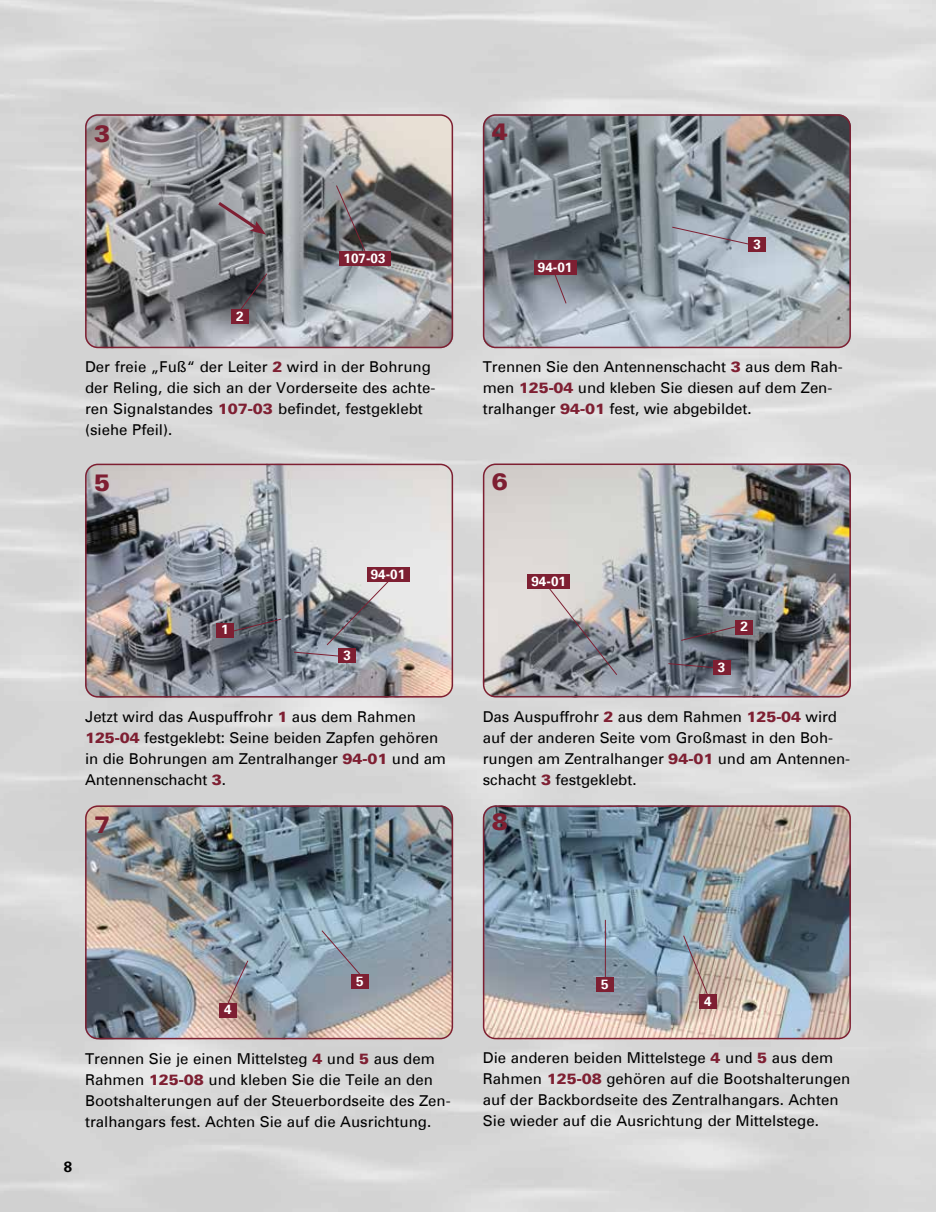
<style>
.page{position:relative;width:936px;height:1212px;background:#fff}
.page>*{position:absolute;margin:0;border:0;box-sizing:border-box;transform-origin:0 0}
.t1{font:900 24px "Univers";color:#7e1f32}
.t2{font:15px/21px "Univers";color:#000}
.t3{font:700 15px "Univers";color:#000}
.t4{font:700 13.5px "Univers";color:#fff}
.s1{font-weight:900;color:#7e1f32}
</style>
<div class="page">
<img style="left:0;top:0;width:935px;height:1212px">
<img style="left:483px;top:114px;width:367px;height:234px">
<div style="left:483px;top:114px;width:367px;height:234px;border:2px solid #7e1f32;border-radius:12px"></div>
<img style="left:85px;top:114px;width:368px;height:234px">
<div style="left:85px;top:114px;width:368px;height:234px;border:2px solid #7e1f32;border-radius:12px"></div>
<img style="left:483px;top:463px;width:367px;height:234px">
<div style="left:483px;top:463px;width:367px;height:234px;border:2px solid #7e1f32;border-radius:12px"></div>
<img style="left:85px;top:464px;width:368px;height:233px">
<div style="left:85px;top:464px;width:368px;height:233px;border:2px solid #7e1f32;border-radius:12px"></div>
<img style="left:483px;top:805px;width:367px;height:234px">
<div style="left:483px;top:805px;width:367px;height:234px;border:2px solid #7e1f32;border-radius:12px"></div>
<img style="left:85px;top:805px;width:368px;height:234px">
<div style="left:85px;top:805px;width:368px;height:234px;border:2px solid #7e1f32;border-radius:12px"></div>
<svg style="left:335px;top:185px;width:33px;height:73px;background:#6d6a6c"></svg>
<div style="left:339px;top:251px;width:51px;height:15px;background:#7e1f32"></div>
<svg style="left:552px;top:275px;width:15px;height:29px"></svg>
<div style="left:534px;top:260px;width:42px;height:15px;background:#7e1f32"></div>
<svg style="left:215px;top:199px;width:51px;height:36px;background:#90888e"></svg>
<svg style="left:236px;top:273px;width:32px;height:43px"></svg>
<div style="left:231px;top:309px;width:17px;height:15px;background:#7e1f32"></div>
<svg style="left:671px;top:226px;width:88px;height:21px;background:#a8b0bc"></svg>
<div style="left:748px;top:237px;width:17px;height:15px;background:#7e1f32"></div>
<svg style="left:230px;top:618px;width:52px;height:14px"></svg>
<div style="left:216px;top:622px;width:17px;height:15px;background:#7e1f32"></div>
<div style="left:367px;top:567px;width:42px;height:15px;background:#7e1f32"></div>
<svg style="left:293px;top:580px;width:97px;height:77px;background:#82868d"></svg>
<div style="left:338px;top:648px;width:17px;height:15px;background:#7e1f32"></div>
<svg style="left:680px;top:625px;width:58px;height:16px"></svg>
<div style="left:735px;top:620px;width:17px;height:14px;background:#7e1f32"></div>
<svg style="left:544px;top:583px;width:73px;height:93px;background:#9a989c"></svg>
<div style="left:527px;top:574px;width:43px;height:15px;background:#7e1f32"></div>
<svg style="left:667px;top:663px;width:46px;height:6px"></svg>
<div style="left:713px;top:660px;width:17px;height:15px;background:#7e1f32"></div>
<svg style="left:225px;top:960px;width:24px;height:48px"></svg>
<div style="left:219px;top:1003px;width:17px;height:14px;background:#7e1f32"></div>
<svg style="left:321px;top:929px;width:44px;height:51px;background:#8da0af"></svg>
<div style="left:351px;top:974px;width:17px;height:15px;background:#7e1f32"></div>
<svg style="left:682px;top:935px;width:28px;height:65px;background:#a7a4a3"></svg>
<div style="left:699px;top:994px;width:17px;height:15px;background:#7e1f32"></div>
<hr style="left:605px;top:920px;width:1px;height:63px;background:#7e1f32">
<div style="left:596px;top:977px;width:17px;height:15px;background:#7e1f32"></div>
<h1 class="t1" style="left:94px;top:122px;width:18px">3</h1>
<h1 class="t1" style="left:492px;top:121px;width:18px">4</h1>
<p class="t4" style="left:236px;top:311px;width:9px">2</p>
<p class="t4" style="left:343px;top:252px;width:44px">107-03</p>
<p class="t2" style="left:85px;top:358px;width:352px">Der freie „Fuß“ der Leiter <span class="s1">2</span> wird in der Bohrung der Reling, die sich an der Vorderseite des achte&shy;ren Signalstandes <span class="s1">107-03</span> befindet, festgeklebt (siehe Pfeil).</p>
<h1 class="t1" style="left:94px;top:472px;width:18px">5</h1>
<p class="t4" style="left:221px;top:624px;width:9px">1</p>
<p class="t4" style="left:371px;top:568px;width:36px">94-01</p>
<p class="t4" style="left:343px;top:650px;width:9px">3</p>
<p class="t2" style="left:85px;top:707px;width:362px">Jetzt wird das Auspuffrohr <span class="s1">1</span> aus dem Rahmen <span class="s1">125-04</span> festgeklebt: Seine beiden Zapfen gehören in die Bohrungen am Zentralhanger <span class="s1">94-01</span> und am Antennenschacht <span class="s1">3</span>.</p>
<h1 class="t1" style="left:94px;top:813px;width:18px">7</h1>
<p class="t4" style="left:538px;top:261px;width:36px">94-01</p>
<p class="t4" style="left:753px;top:238px;width:9px">3</p>
<p class="t2" style="left:483px;top:358px;width:361px">Trennen Sie den Antennenschacht <span class="s1">3</span> aus dem Rah&shy;men <span class="s1">125-04</span> und kleben Sie diesen auf dem Zen&shy;tralhanger <span class="s1">94-01</span> fest, wie abgebildet.</p>
<h1 class="t1" style="left:492px;top:470px;width:18px">6</h1>
<p class="t4" style="left:531px;top:575px;width:36px">94-01</p>
<p class="t4" style="left:717px;top:661px;width:9px">3</p>
<p class="t4" style="left:740px;top:621px;width:9px">2</p>
<p class="t2" style="left:483px;top:707px;width:369px">Das Auspuffrohr <span class="s1">2</span> aus dem Rahmen <span class="s1">125-04</span> wird auf der anderen Seite vom Großmast in den Boh&shy;rungen am Zentralhanger <span class="s1">94-01</span> und am Antennen&shy;schacht <span class="s1">3</span> festgeklebt.</p>
<h1 class="t1" style="left:492px;top:811px;width:18px">8</h1>
<p class="t4" style="left:224px;top:1004px;width:9px">4</p>
<p class="t4" style="left:356px;top:975px;width:9px">5</p>
<p class="t3" style="left:64px;top:1160px;width:10px">8</p>
<p class="t2" style="left:85px;top:1049px;width:367px">Trennen Sie je einen Mittelsteg <span class="s1">4</span> und <span class="s1">5</span> aus dem Rahmen <span class="s1">125-08</span> und kleben Sie die Teile an den Bootshalterungen auf der Steuerbordseite des Zen&shy;tralhangars fest. Achten Sie auf die Ausrichtung.</p>
<p class="t4" style="left:601px;top:978px;width:9px">5</p>
<p class="t4" style="left:704px;top:995px;width:9px">4</p>
<p class="t2" style="left:483px;top:1049px;width:369px">Die anderen beiden Mittelstege <span class="s1">4</span> und <span class="s1">5</span> aus dem Rahmen <span class="s1">125-08</span> gehören auf die Bootshalterungen auf der Backbordseite des Zentralhangars. Achten Sie wieder auf die Ausrichtung der Mittelstege.</p>
</div>
